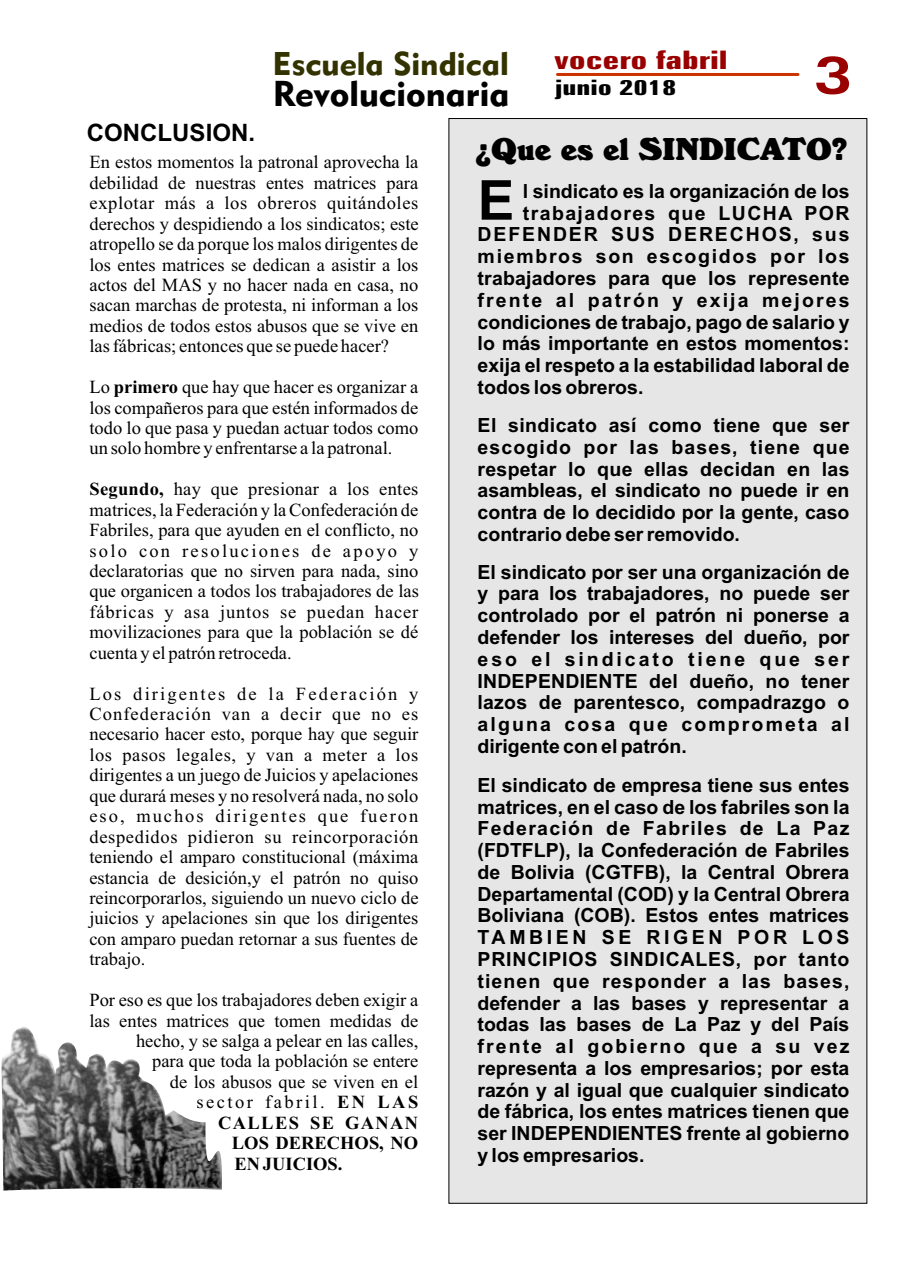
<style>
.page{position:relative;width:913px;height:1263px;background:#fff}
.page>*{position:absolute;margin:0;border:0;box-sizing:border-box;transform-origin:0 0}
.t1{font:700 55.05px "Arial";color:#000}
.t2{font:700 expanded 52.95px "Zurich BT";color:#900}
.t3{font:35.55px "Geometric 415 BT Black A";color:#000}
.t4{font:33px "Windsor D Ultr Heav";color:#000}
.t5{font:32.4px "Geometric 415 BT Black A";color:#330}
.t6{font:700 extra-condensed 25.5px "Zurich BT";color:#900;scale:1.54 1}
.t7{font:700 24px "Arial";color:#000}
.t8{font:700 extra-condensed 21.3px "Zurich BT";color:#000;scale:1.54 1}
.t9{font:700 19.5px/21.8px "Arial";color:#000;text-align:justify}
.t10{font:18.45px/20.4px "Times New Roman";color:#000;text-align:justify}
.t11{font:700 18.45px "Times New Roman";color:#000}
.t12{font:18.45px "Times New Roman";letter-spacing:.135em;color:#000}
.t13{font:700 18.45px "Times New Roman";letter-spacing:.075em;color:#000}
.s1{font-weight:700}
</style>
<div class="page">
<hr style="left:557px;top:73px;width:240px;height:3px;background:#c30">
<div style="left:448px;top:118px;width:419px;height:1086px;background:#e6e6e6"></div>
<img style="left:1px;top:1027px;width:221px;height:164px">
<h3 class="t5" style="left:272px;top:50px;width:237px">Escuela Sindical</h3>
<h3 class="t3" style="left:273px;top:79px;width:238px">Revolucionaria</h3>
<h3 class="t6" style="left:554px;top:50px;width:114px">vocero fabril</h3>
<p class="t8" style="left:554px;top:79px;width:80px">junio 2018</p>
<h2 class="t2" style="left:813px;top:54px;width:40px">3</h2>
<h3 class="t7" style="left:87px;top:124px;width:170px">CONCLUSION.</h3>
<p class="t10" style="left:89px;top:154px;width:330px">En estos momentos la patronal aprovecha la debilidad de nuestras entes matrices para explotar más a los obreros quitándoles derechos y despidiendo a los sindicatos; este atropello se da porque los malos dirigentes de los entes matrices se dedican a asistir a los actos del MAS y no hacer nada en casa, no sacan marchas de protesta, ni informan a los medios de todos estos abusos que se vive en las fábricas; entonces que se puede hacer?</p>
<p class="t10" style="left:89px;top:379px;width:330px">Lo <span class="s1">primero</span> que hay que hacer es organizar a los compañeros para que estén informados de todo lo que pasa y puedan actuar todos como un solo hombre y enfrentarse a la patronal.</p>
<p class="t10" style="left:89px;top:481px;width:331px"><span class="s1">Segundo,</span> hay que presionar a los entes matrices, la Federación y la Confederación de Fabriles, para que ayuden en el conflicto, no solo con resoluciones de apoyo y declaratorias que no sirven para nada, sino que organicen a todos los trabajadores de las fábricas y asa juntos se puedan hacer movilizaciones para que la población se dé cuenta y el patrón retroceda.</p>
<p class="t10" style="left:89px;top:685px;width:330px">Los dirigentes de la Federación y Confederación van a decir que no es necesario hacer esto, porque hay que seguir los pasos legales, y van a meter a los dirigentes a un juego de Juicios y apelaciones que durará meses y no resolverá nada, no solo eso, muchos dirigentes que fueron despedidos pidieron su reincorporación teniendo el amparo constitucional (máxima estancia de desición,y el patrón no quiso reincorporarlos, siguiendo un nuevo ciclo de juicios y apelaciones sin que los dirigentes con amparo puedan retornar a sus fuentes de trabajo.</p>
<p class="t10" style="left:89px;top:992px;width:330px">Por eso es que los trabajadores deben exigir a</p>
<p class="t10" style="left:89px;top:1012px;width:330px">las entes matrices que tomen medidas de</p>
<p class="t10" style="left:136px;top:1032px;width:283px">hecho, y se salga a pelear en las calles,</p>
<p class="t10" style="left:152px;top:1053px;width:267px">para que toda la población se entere</p>
<p class="t10" style="left:170px;top:1073px;width:250px">de los abusos que se viven en el</p>
<p class="t12" style="left:196px;top:1096px;width:223px">sector fabril. <span class="s1">EN LAS</span></p>
<p class="t13" style="left:218px;top:1116px;width:201px">CALLES SE GANAN</p>
<p class="t11" style="left:232px;top:1137px;width:188px">LOS DERECHOS, NO</p>
<p class="t11" style="left:234px;top:1157px;width:109px">EN JUICIOS.</p>
<h3 class="t4" style="left:475px;top:133px;width:373px">¿Que es el SINDICATO?</h3>
<p class="t9" style="left:522px;top:182px;width:328px">l sindicato es la organización de los</p>
<h1 class="t1" style="left:477px;top:180px;width:38px">E</h1>
<p class="t9" style="left:477px;top:204px;width:373px;text-indent:45px">trabajadores que LUCHA POR DEFENDER SUS DERECHOS, sus miembros son escogidos por los trabajadores para que los represente frente al patrón y exija mejores condiciones de trabajo, pago de salario y lo más importante en estos momentos: exija el respeto a la estabilidad laboral de todos los obreros.</p>
<p class="t9" style="left:477px;top:416px;width:373px">El sindicato así como tiene que ser escogido por las bases, tiene que respetar lo que ellas decidan en las asambleas, el sindicato no puede ir en contra de lo decidido por la gente, caso contrario debe ser removido.</p>
<p class="t9" style="left:477px;top:563px;width:373px">El sindicato por ser una organización de y para los trabajadores, no puede ser controlado por el patrón ni ponerse a defender los intereses del dueño, por eso el sindicato tiene que ser INDEPENDIENTE del dueño, no tener lazos de parentesco, compadrazgo o alguna cosa que comprometa al dirigente con el patrón.</p>
<p class="t9" style="left:477px;top:776px;width:373px">El sindicato de empresa tiene sus entes matrices, en el caso de los fabriles son la Federación de Fabriles de La Paz (FDTFLP), la Confederación de Fabriles de Bolivia (CGTFB), la Central Obrera Departamental (COD) y la Central Obrera Boliviana (COB). Estos entes matrices TAMBIEN SE RIGEN POR LOS PRINCIPIOS SINDICALES, por tanto tienen que responder a las bases, defender a las bases y representar a todas las bases de La Paz y del País frente al gobierno que a su vez representa a los empresarios; por esta razón y al igual que cualquier sindicato de fábrica, los entes matrices tienen que ser INDEPENDIENTES frente al gobierno y los empresarios.</p>
</div>
